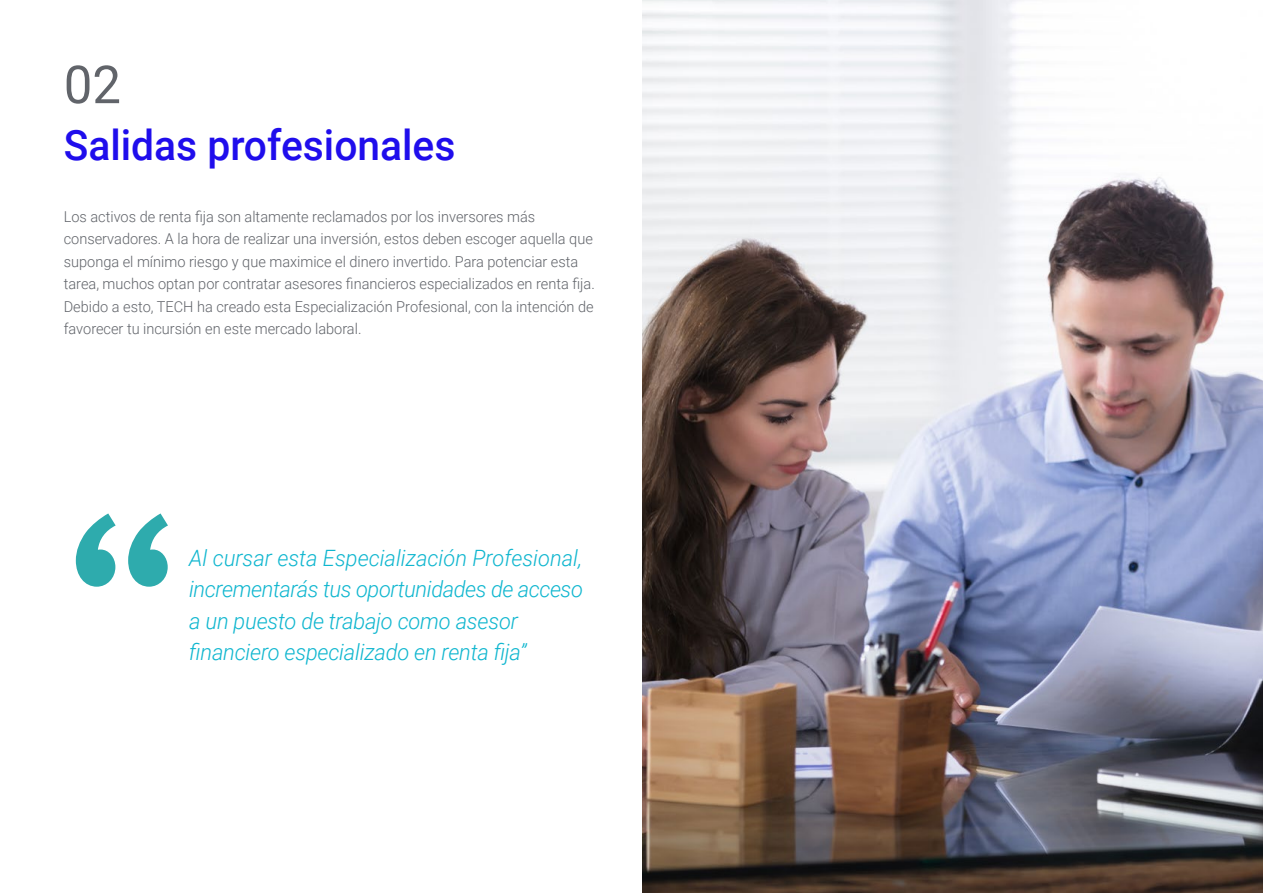
<style>
.page{position:relative;width:1263px;height:893px;background:#fff}
.page>*{position:absolute;margin:0;border:0;box-sizing:border-box;transform-origin:0 0}
.t1{font:52.5px "Roboto";color:#61646a}
.t2{font:500 42px "Roboto";color:#1f0dec}
.t3{font:italic 300 22.5px/31.5px "Roboto";letter-spacing:-.01em;color:#0fb6cf}
.t4{font:300 15px/22.5px "Roboto";color:#61646a}
</style>
<div class="page">
<img style="left:642px;top:0;width:621px;height:893px">
<svg style="left:76px;top:513px;width:92px;height:74px"></svg>
<h1 class="t1" style="left:64px;top:48px;width:59px">02</h1>
<h2 class="t2" style="left:64px;top:115px;width:393px">Salidas profesionales</h2>
<p class="t4" style="left:64px;top:205px;width:533px">Los activos de renta fija son altamente reclamados por los inversores más conservadores. A la hora de realizar una inversión, estos deben escoger aquella que suponga el mínimo riesgo y que maximice el dinero invertido. Para potenciar esta tarea, muchos optan por contratar asesores financieros especializados en renta fija.<br>Debido a esto, TECH ha creado esta Especialización Profesional, con la intención de favorecer tu incursión en este mercado laboral.</p>
<h3 class="t3" style="left:189px;top:541px;width:395px">Al cursar esta Especialización Profesional, incrementarás tus oportunidades de acceso a un puesto de trabajo como asesor financiero especializado en renta fija”</h3>
</div>
